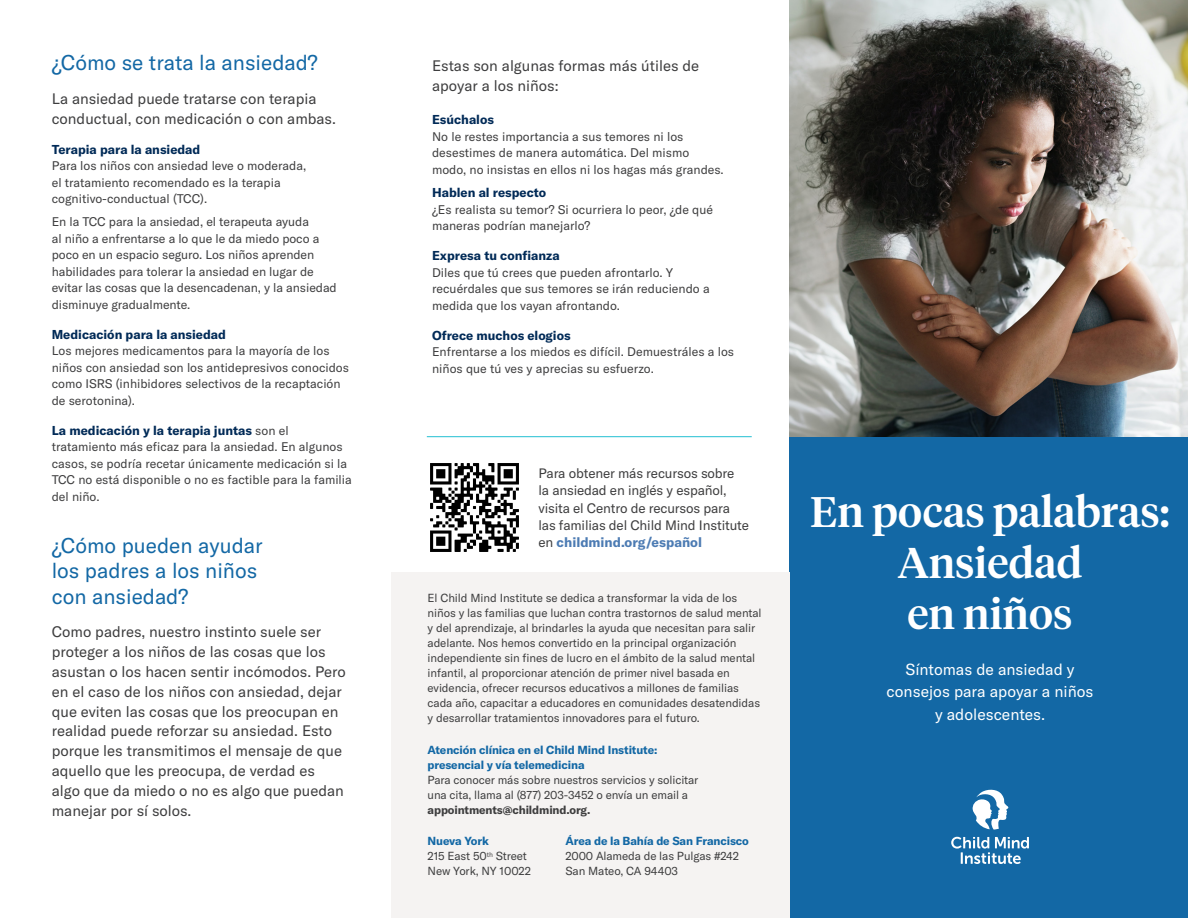
<style>
.page{position:relative;width:1188px;height:918px;background:#fff}
.page>*{position:absolute;margin:0;border:0;box-sizing:border-box;transform-origin:0 0}
.t1{font:500 42.6px/51.2px "Tiempos Headline";color:#fff;text-align:center}
.t2{font:21px/25.5px "GT America";color:#1368a5}
.t3{font:15.75px/22.5px "GT America";color:#fff;text-align:center}
.t4{font:15px/19.8px "GT America";color:#3e3e3f}
.t5{font:13.5px/17.2px "GT America";letter-spacing:-.01em;color:#3e3e3f}
.t6{font:700 12.75px "GT America";color:#002a57}
.t7{font:12.3px/16.5px "GT America";color:#3e3e3f}
.t8{font:11.55px/15px "GT America";letter-spacing:-.005em;color:#3e3e3f}
.s1{font-weight:400;font-size:12.3px;color:#3e3e3f}
.s2{font-weight:700;color:#4c7bb3}
.s3{font-weight:700;color:#1368a5}
.s4{font-weight:700}
</style>
<div class="page">
<div style="left:790px;top:435px;width:398px;height:483px;background:#1368a5"></div>
<svg style="left:972px;top:789px;width:37px;height:41px"></svg>
<svg style="left:951px;top:837px;width:78px;height:27px"></svg>
<img style="left:790px;top:0;width:398px;height:436px">
<img style="left:430px;top:463px;width:89px;height:89px">
<hr style="left:427px;top:436px;width:325px;height:1px;background:#23bfd2">
<div style="left:392px;top:572px;width:398px;height:346px;background:#f5f3f2"></div>
<p class="t2" style="left:52px;top:50px;width:268px">¿Cómo se trata la ansiedad?</p>
<p class="t4" style="left:52px;top:89px;width:286px">La ansiedad puede tratarse con terapia conductual, con medicación o con ambas.</p>
<p class="t6" style="left:52px;top:141px;width:150px">Terapia para la ansiedad</p>
<p class="t7" style="left:52px;top:158px;width:256px">Para los niños con ansiedad leve o moderada, el tratamiento recomendado es la terapia cognitivo-conductual (TCC).</p>
<p class="t7" style="left:52px;top:214px;width:286px">En la TCC para la ansiedad, el terapeuta ayuda<br>al niño a enfrentarse a lo que le da miedo poco a poco en un espacio seguro. Los niños aprenden habilidades para tolerar la ansiedad en lugar de evitar las cosas que la desencadenan, y la ansiedad disminuye gradualmente.</p>
<p class="t6" style="left:52px;top:327px;width:176px">Medicación para la ansiedad</p>
<p class="t7" style="left:52px;top:343px;width:299px">Los mejores medicamentos para la mayoría de los niños con ansiedad son los antidepresivos conocidos como ISRS (inhibidores selectivos de la recaptación de serotonina).</p>
<p class="t6" style="left:52px;top:423px;width:238px">La medicación y la terapia juntas <span class="s1">son el</span></p>
<p class="t7" style="left:52px;top:439px;width:302px">tratamiento más eficaz para la ansiedad. En algunos casos, se podría recetar únicamente medicación si la TCC no está disponible o no es factible para la familia del niño.</p>
<p class="t2" style="left:52px;top:533px;width:213px">¿Cómo pueden ayudar los padres a los niños con ansiedad?</p>
<p class="t4" style="left:52px;top:622px;width:296px">Como padres, nuestro instinto suele ser proteger a los niños de las cosas que los asustan o los hacen sentir incómodos. Pero en el caso de los niños con ansiedad, dejar que eviten las cosas que los preocupan en realidad puede reforzar su ansiedad. Esto porque les transmitimos el mensaje de que aquello que les preocupa, de verdad es algo que da miedo o no es algo que puedan manejar por sí solos.</p>
<p class="t4" style="left:432px;top:56px;width:269px">Estas son algunas formas más útiles de apoyar a los niños:</p>
<p class="t6" style="left:432px;top:112px;width:63px">Esúchalos</p>
<p class="t7" style="left:432px;top:128px;width:293px">No le restes importancia a sus temores ni los desestimes de manera automática. Del mismo modo, no insistas en ellos ni los hagas más grandes.</p>
<p class="t6" style="left:432px;top:185px;width:116px">Hablen al respecto</p>
<p class="t7" style="left:432px;top:201px;width:282px">¿Es realista su temor? Si ocurriera lo peor, ¿de qué maneras podrían manejarlo?</p>
<p class="t6" style="left:432px;top:248px;width:129px">Expresa tu confianza</p>
<p class="t7" style="left:432px;top:264px;width:279px">Diles que tú crees que pueden afrontarlo. Y recuérdales que sus temores se irán reduciendo a medida que los vayan afrontando.</p>
<p class="t6" style="left:432px;top:327px;width:140px">Ofrece muchos elogios</p>
<p class="t7" style="left:432px;top:344px;width:304px">Enfrentarse a los miedos es difícil. Demuestráles a los niños que tú ves y aprecias su esfuerzo.</p>
<p class="t5" style="left:538px;top:465px;width:212px">Para obtener más recursos sobre<br>la ansiedad en inglés y español, visita el Centro de recursos para las familias del Child Mind Institute en <span class="s2">childmind.org/español</span></p>
<p class="t8" style="left:428px;top:591px;width:336px">El Child Mind Institute se dedica a transformar la vida de los niños y las familias que luchan contra trastornos de salud mental y del aprendizaje, al brindarles la ayuda que necesitan para salir adelante. Nos hemos convertido en la principal organización independiente sin fines de lucro en el ámbito de la salud mental infantil, al proporcionar atención de primer nivel basada en evidencia, ofrecer recursos educativos a millones de familias cada año, capacitar a educadores en comunidades desatendidas y desarrollar tratamientos innovadores para el futuro.</p>
<p class="t8" style="left:428px;top:742px;width:272px"><span class="s3">Atención clínica en el Child Mind Institute: presencial y vía telemedicina<br></span>Para conocer más sobre nuestros servicios y solicitar una cita, llama al (877) 203-3452 o envía un email a <span class="s4">appointments@childmind.org.</span></p>
<p class="t8" style="left:428px;top:834px;width:105px"><span class="s3">Nueva York<br></span>215 East 50<sup>th</sup> Street<br>New York, NY 10022</p>
<p class="t8" style="left:566px;top:834px;width:185px"><span class="s3">Área de la Bahía de San Francisco<br></span>2000 Alameda de las Pulgas #242<br>San Mateo, CA 94403</p>
<p class="t1" style="left:810px;top:484px;width:361px">En pocas palabras:<br>Ansiedad<br>en niños</p>
<p class="t3" style="left:887px;top:658px;width:208px">Síntomas de ansiedad y consejos para apoyar a niños y adolescentes.</p>
</div>
